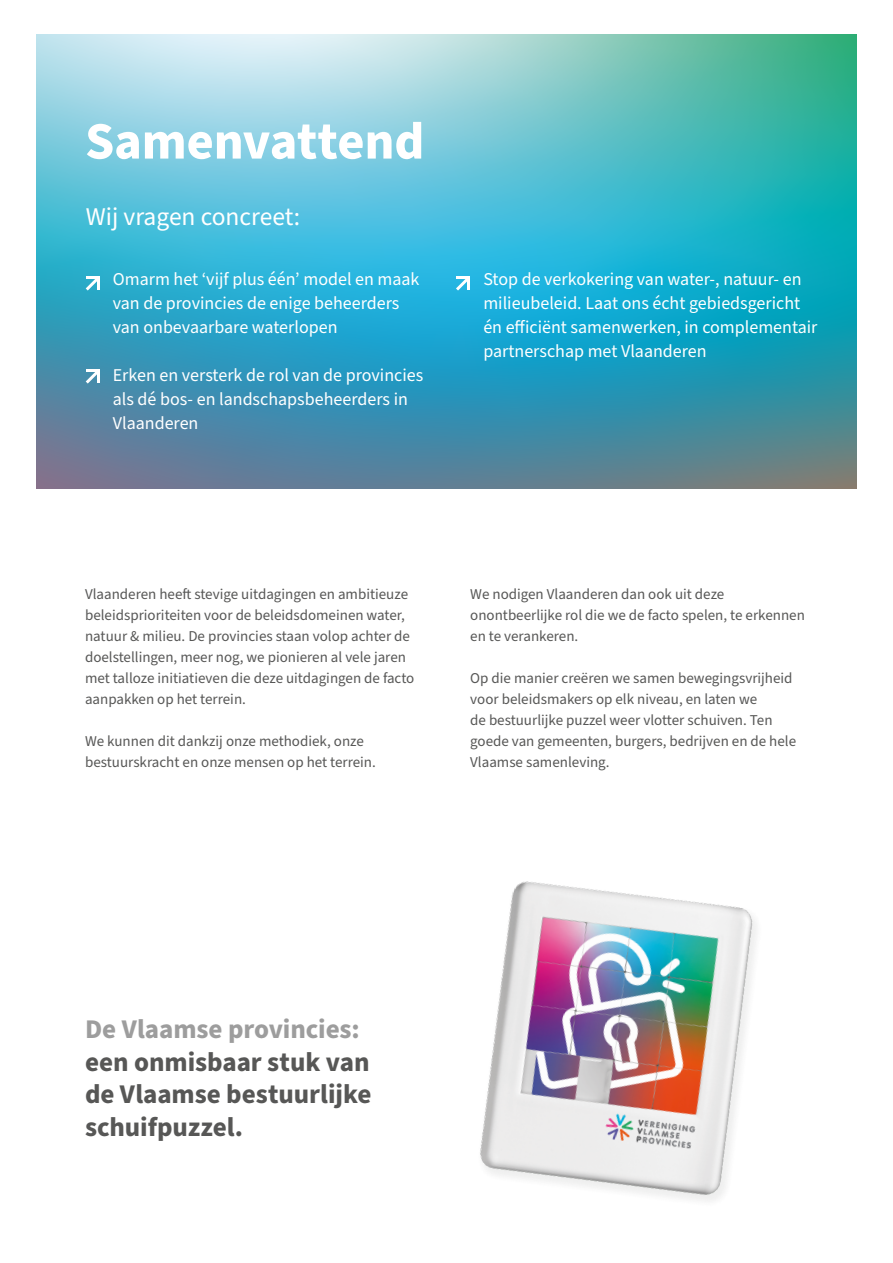
<style>
.page{position:relative;width:893px;height:1263px;background:#fff}
.page>*{position:absolute;margin:0;border:0;box-sizing:border-box;transform-origin:0 0}
.t1{font:700 52.5px "Source Sans Pro";letter-spacing:-.005em;color:#fff}
.t2{font:700 27px "Source Sans Pro";color:#575756}
.t3{font:700 27px "Source Sans Pro";letter-spacing:-.005em;color:#9d9d9d}
.t4{font:25.5px "Source Sans Pro";color:#fff}
.t5{font:18px/24px "Source Sans Pro";color:#fff}
.Paragraph_Style_1{font:15px/21px "Source Sans Pro";color:#575756}
</style>
<div class="page">
<svg style="left:37px;top:34px;width:819px;height:455px;background:#4daec3"></svg>
<hr style="left:97px;top:276px;width:3px;height:14px;background:#fff">
<svg style="left:86px;top:276px;width:11px;height:14px"></svg>
<svg style="left:456px;top:279px;width:11px;height:11px"></svg>
<hr style="left:467px;top:276px;width:3px;height:14px;background:#fff">
<hr style="left:456px;top:276px;width:14px;height:3px;background:#fff">
<hr style="left:97px;top:369px;width:3px;height:14px;background:#fff">
<svg style="left:86px;top:369px;width:13px;height:15px"></svg>
<img style="left:480px;top:881px;width:276px;height:320px">
<h1 class="t1" style="left:85px;top:105px;width:341px">Samenvattend</h1>
<p class="t4" style="left:86px;top:199px;width:216px">Wij vragen concreet:</p>
<p class="t5" style="left:113px;top:267px;width:308px">Omarm het ‘vijf plus één’ model en maak van de provincies de enige beheerders van onbevaarbare waterlopen</p>
<p class="t5" style="left:113px;top:363px;width:312px">Erken en versterk de rol van de provincies als dé bos- en landschapsbeheerders in</p>
<p class="t5" style="left:113px;top:411px;width:87px">Vlaanderen</p>
<p class="t5" style="left:483px;top:267px;width:336px">Stop de verkokering van water-, natuur- en milieubeleid. Laat ons écht gebiedsgericht én efficiënt samenwerken, in complementair partnerschap met Vlaanderen</p>
<p class="Paragraph_Style_1" style="left:85px;top:584px;width:331px">Vlaanderen heeft stevige uitdagingen en ambitieuze beleidsprioriteiten voor de beleidsdomeinen water, natuur &amp; milieu. De provincies staan volop achter de doelstellingen, meer nog, we pionieren al vele jaren met talloze initiatieven die deze uitdagingen de facto aanpakken op het terrein.</p>
<p class="Paragraph_Style_1" style="left:85px;top:731px;width:292px">We kunnen dit dankzij onze methodiek, onze bestuurskracht en onze mensen op het terrein.</p>
<p class="Paragraph_Style_1" style="left:470px;top:584px;width:336px">We nodigen Vlaanderen dan ook uit deze onontbeerlijke rol die we de facto spelen, te erkennen en te verankeren.</p>
<p class="Paragraph_Style_1" style="left:470px;top:668px;width:327px">Op die manier creëren we samen bewegingsvrijheid voor beleidsmakers op elk niveau, en laten we<br>de bestuurlijke puzzel weer vlotter schuiven. Ten goede van gemeenten, burgers, bedrijven en de hele Vlaamse samenleving.</p>
<h1 class="t3" style="left:85px;top:1011px;width:276px">De Vlaamse provincies:</h1>
<h1 class="t2" style="left:85px;top:1043px;width:286px">een onmisbaar stuk van</h1>
<h1 class="t2" style="left:85px;top:1076px;width:288px">de Vlaamse bestuurlijke</h1>
<h1 class="t2" style="left:85px;top:1108px;width:160px">schuifpuzzel.</h1>
</div>
